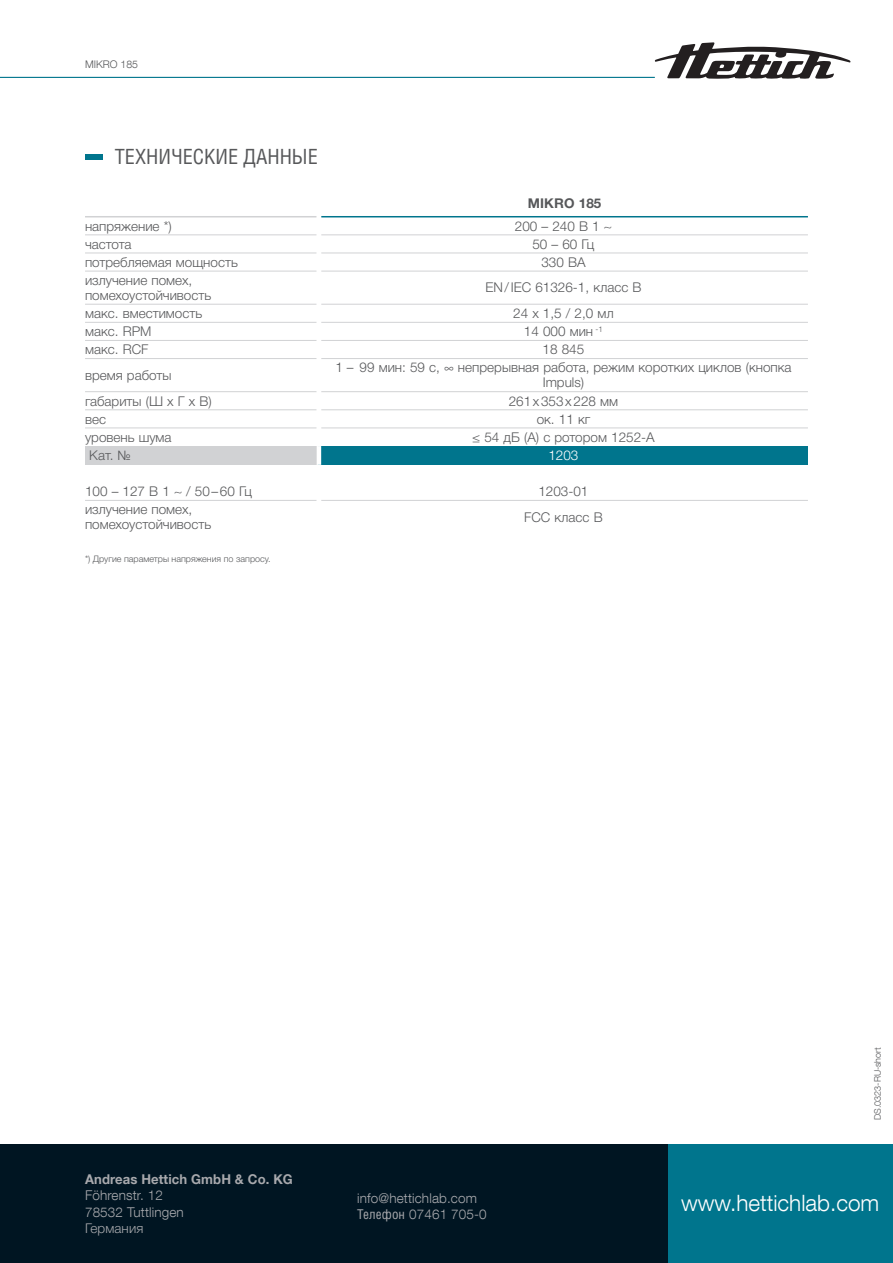
<style>
.page{position:relative;width:893px;height:1263px;background:#fff}
.page>*{position:absolute;margin:0;border:0;box-sizing:border-box;transform-origin:0 0}
.t1{font:300 22.5px "Helvetica Neue LT Com";color:#fff}
.t2{font:21px "Helios Cond";color:#57585a}
.t3{font:300 13.5px/15px "Helvetica Neue Cyr";color:#57585a}
.Content{font:300 13.5px/16.5px "Helvetica Neue LT Com";letter-spacing:.01em;color:#a8a9ad}
.t4{font:700 13.5px "Helvetica Neue Cyr";letter-spacing:.015em;color:#57585a}
.t5{font:300 13.5px "Helvetica Neue Cyr";color:#fff}
.t6{font:300 10.5px "Helvetica Neue LT Com";color:#57585a}
.t7{font:300 9px "Helvetica Neue Cyr";color:#57585a}
.t8{font:300 9px "Helvetica Neue LT Com";color:#57585a}
.s1{font-weight:700}
.s2{font-family:"Helvetica Neue Cyr"}
.s3{font-family:"Helios Cond";font-weight:400}
</style>
<div class="page">
<div style="left:668px;top:1144px;width:225px;height:119px;background:#00758d"></div>
<div style="left:0;top:1144px;width:668px;height:119px;background:#001522"></div>
<svg style="left:655px;top:42px;width:195px;height:37px"></svg>
<hr style="left:0;top:77px;width:655px;height:1px;background:#00758d">
<div style="left:85px;top:154px;width:17px;height:5px;background:#00758d"></div>
<div style="left:85px;top:446px;width:234px;height:18px;background:#d1d2d4"></div>
<div style="left:319px;top:446px;width:489px;height:18px;background:#00758d"></div>
<hr style="left:85px;top:235px;width:232px;height:1px;background:#d1d2d4">
<hr style="left:321px;top:235px;width:487px;height:1px;background:#d1d2d4">
<hr style="left:85px;top:253px;width:232px;height:1px;background:#d1d2d4">
<hr style="left:321px;top:253px;width:487px;height:1px;background:#d1d2d4">
<hr style="left:85px;top:271px;width:232px;height:1px;background:#d1d2d4">
<hr style="left:321px;top:271px;width:487px;height:1px;background:#d1d2d4">
<hr style="left:85px;top:304px;width:232px;height:1px;background:#d1d2d4">
<hr style="left:321px;top:304px;width:487px;height:1px;background:#d1d2d4">
<hr style="left:85px;top:322px;width:232px;height:1px;background:#d1d2d4">
<hr style="left:321px;top:322px;width:487px;height:1px;background:#d1d2d4">
<hr style="left:85px;top:340px;width:232px;height:1px;background:#d1d2d4">
<hr style="left:321px;top:340px;width:487px;height:1px;background:#d1d2d4">
<hr style="left:85px;top:358px;width:232px;height:1px;background:#d1d2d4">
<hr style="left:321px;top:358px;width:487px;height:1px;background:#d1d2d4">
<hr style="left:85px;top:391px;width:232px;height:1px;background:#d1d2d4">
<hr style="left:321px;top:391px;width:487px;height:1px;background:#d1d2d4">
<hr style="left:85px;top:409px;width:232px;height:1px;background:#d1d2d4">
<hr style="left:321px;top:409px;width:487px;height:1px;background:#d1d2d4">
<hr style="left:85px;top:428px;width:232px;height:1px;background:#d1d2d4">
<hr style="left:321px;top:428px;width:487px;height:1px;background:#d1d2d4">
<hr style="left:85px;top:500px;width:232px;height:1px;background:#d1d2d4">
<hr style="left:321px;top:500px;width:487px;height:1px;background:#d1d2d4">
<hr style="left:85px;top:216px;width:232px;height:1px;background:#d1d2d4">
<hr style="left:321px;top:216px;width:487px;height:1px;background:#00758d">
<hr style="left:317px;top:446px;width:4px;height:18px;background:#fff">
<p class="t6" style="left:85px;top:58px;width:55px">MIKRO 185</p>
<h2 class="t2" style="left:115px;top:144px;width:205px">ТЕХНИЧЕСКИЕ ДАННЫЕ</h2>
<p class="t4" style="left:528px;top:196px;width:75px">MIKRO 185</p>
<p class="t3" style="left:85px;top:218px;width:88px">напряжение *)</p>
<p class="t3" style="left:515px;top:218px;width:99px">200 – 240 В 1 ~</p>
<p class="t3" style="left:85px;top:237px;width:48px">частота</p>
<p class="t3" style="left:532px;top:237px;width:63px">50 – 60 Гц</p>
<p class="t3" style="left:85px;top:255px;width:154px">потребляемая мощность</p>
<p class="t3" style="left:541px;top:255px;width:46px">330 ВА</p>
<p class="t3" style="left:85px;top:273px;width:128px">излучение помех, помехоустойчивость</p>
<p class="t3" style="left:485px;top:280px;width:158px">EN/IEC 61326-1, класс B</p>
<p class="t3" style="left:85px;top:306px;width:119px">макс. вместимость</p>
<p class="t3" style="left:513px;top:306px;width:102px">24 x 1,5 / 2,0 мл</p>
<p class="t3" style="left:85px;top:324px;width:68px">макс. RPM</p>
<p class="t3" style="left:524px;top:324px;width:80px">14 000 мин <sup>-1</sup></p>
<p class="t3" style="left:85px;top:342px;width:65px">макс. RCF</p>
<p class="t3" style="left:543px;top:342px;width:43px">18 845</p>
<p class="t3" style="left:85px;top:368px;width:88px">время работы</p>
<p class="t3" style="left:335px;top:360px;width:458px;text-align:center">1 – 99 мин: 59 с, ∞ непрерывная работа, режим коротких циклов (кнопка<br>Impuls)</p>
<p class="t3" style="left:85px;top:393px;width:128px">габариты (Ш x Г x В)</p>
<p class="t3" style="left:509px;top:393px;width:111px">261x353x228 мм</p>
<p class="t3" style="left:85px;top:411px;width:23px">вес</p>
<p class="t3" style="left:537px;top:411px;width:55px">ок. 11 кг</p>
<p class="t3" style="left:85px;top:430px;width:88px">уровень шума</p>
<p class="t3" style="left:472px;top:430px;width:184px">≤ 54 дБ (A) с ротором 1252-A</p>
<p class="t3" style="left:89px;top:448px;width:43px">Кат. №</p>
<p class="t5" style="left:548px;top:448px;width:32px">1203</p>
<p class="t3" style="left:85px;top:484px;width:168px">100 – 127 В 1 ~ / 50–60 Гц</p>
<p class="t3" style="left:538px;top:484px;width:52px">1203-01</p>
<p class="t3" style="left:85px;top:502px;width:128px">излучение помех, помехоустойчивость</p>
<p class="t3" style="left:524px;top:510px;width:80px">FCC класс B</p>
<p class="t7" style="left:85px;top:554px;width:187px">*) Другие параметры напряжения по запросу.</p>
<p class="t8" style="left:872px;top:1120px;width:74px;rotate:-90deg">DS.0323-RU-short</p>
<p class="Content" style="left:85px;top:1170px;width:209px"><span class="s1">Andreas Hettich GmbH &amp; Co. KG<br></span>Föhrenstr. 12<br>78532 Tuttlingen<br><span class="s2">Германия</span></p>
<p class="Content" style="left:357px;top:1189px;width:121px">info@hettichlab.com</p>
<p class="Content" style="left:357px;top:1206px;width:131px"><span class="s3">Телефон</span> 07461 705-0</p>
<h1 class="t1" style="left:681px;top:1190px;width:199px">www.hettichlab.com</h1>
</div>
